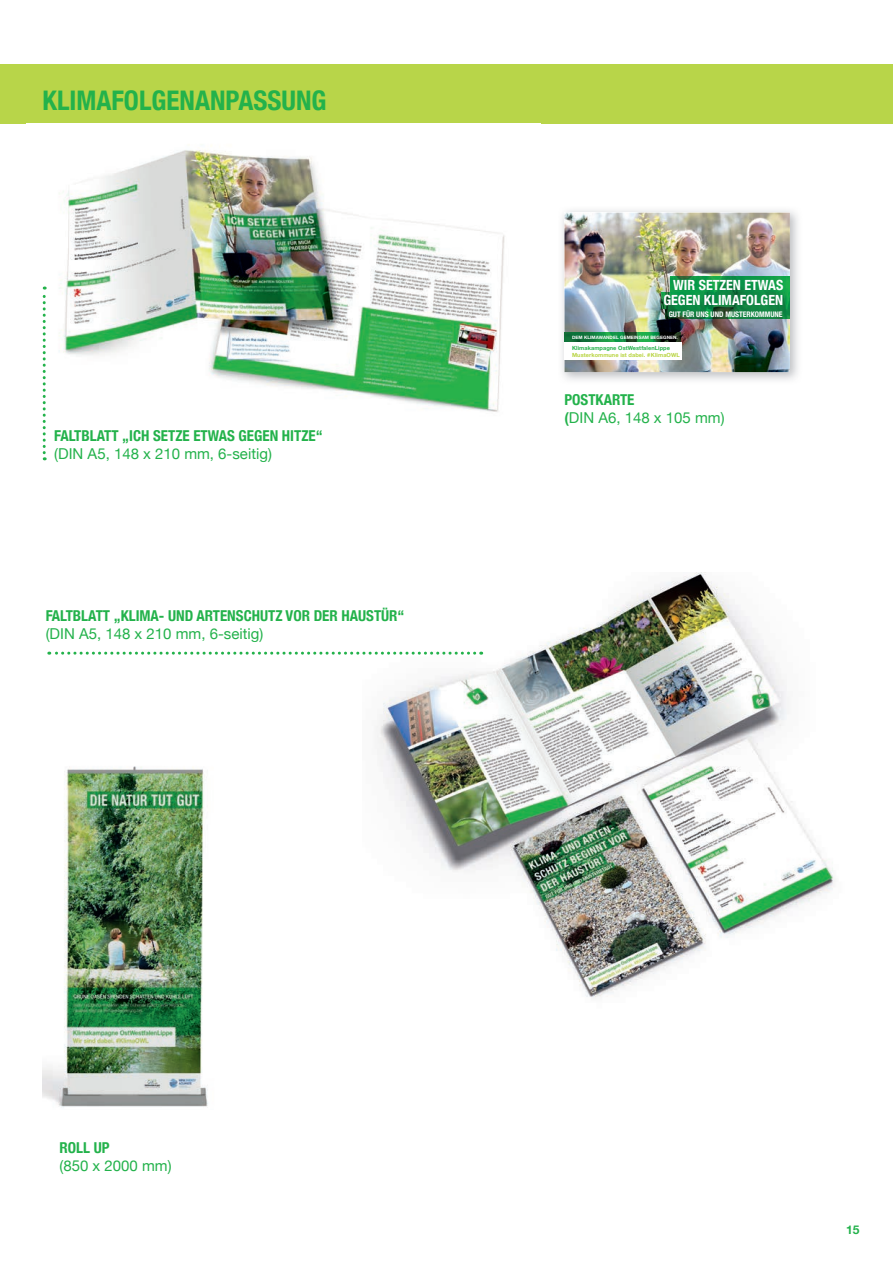
<style>
.page{position:relative;width:893px;height:1263px;background:#fff}
.page>*{position:absolute;margin:0;border:0;box-sizing:border-box;transform-origin:0 0}
.t1{font:700 condensed 27px "Helvetica Neue";color:#23b24b}
.t2{font:15px/18px "Helvetica Neue";color:#23b24b}
.t3{font:700 condensed 15px "Helvetica Neue";color:#23b24b}
.t4{font:700 condensed 14.1px/15.8px "Helvetica Neue";color:#fff;text-align:right}
.t5{font:700 12px "Helvetica Neue";color:#23b24b}
.t6{font:700 condensed 7.65px "Helvetica Neue";color:#fff}
.t7{font:700 5.7px "Helvetica Neue";letter-spacing:.01em;color:#b8d441}
.t8{font:700 5.7px "Helvetica Neue";letter-spacing:.01em;color:#25b24b}
.t9{font:700 4.5px "Helvetica Neue";letter-spacing:.01em;color:#fff}
.s1{font-weight:700;font-stretch:condensed}
</style>
<div class="page">
<div style="left:0;top:64px;width:893px;height:59px;background:#b8d549"></div>
<img style="left:42px;top:145px;width:463px;height:283px">
<svg style="left:43px;top:287px;width:3px;height:173px"></svg>
<img style="left:564px;top:213px;width:226px;height:159px">
<img style="left:670px;top:277px;width:120px;height:15px">
<img style="left:661px;top:293px;width:129px;height:15px">
<img style="left:666px;top:309px;width:124px;height:9px">
<img style="left:564px;top:333px;width:117px;height:10px">
<div style="left:564px;top:343px;width:118px;height:17px;background:#fff"></div>
<img style="left:363px;top:572px;width:472px;height:426px">
<svg style="left:49px;top:652px;width:426px;height:3px"></svg>
<img style="left:43px;top:766px;width:165px;height:342px">
<h1 class="t1" style="left:43px;top:78px;width:286px">KLIMAFOLGENANPASSUNG</h1>
<p class="t3" style="left:54px;top:423px;width:270px">FALTBLATT „ICH SETZE ETWAS GEGEN HITZE“</p>
<p class="t2" style="left:54px;top:445px;width:219px">(DIN A5, 148 x 210 mm, 6-seitig)</p>
<p class="t3" style="left:46px;top:603px;width:360px">FALTBLATT „KLIMA- UND ARTENSCHUTZ VOR DER HAUSTÜR“</p>
<p class="t2" style="left:46px;top:626px;width:219px">(DIN A5, 148 x 210 mm, 6-seitig)</p>
<p class="t4" style="left:663px;top:276px;width:121px">WIR SETZEN ETWAS<br>GEGEN KLIMAFOLGEN</p>
<p class="t6" style="left:669px;top:307px;width:115px">GUT FÜR UNS UND MUSTERKOMMUNE</p>
<p class="t8" style="left:572px;top:344px;width:99px">Klimakampagne OstWestfalenLippe</p>
<p class="t7" style="left:572px;top:350px;width:109px">Musterkommune ist dabei. # KlimaOWL</p>
<p class="t9" style="left:572px;top:334px;width:107px">DEM KLIMAWANDEL GEMEINSAM BEGEGNEN.</p>
<p class="t2" style="left:564px;top:391px;width:162px"><span class="s1">POSTKARTE<br>(</span>DIN A6, 148 x 105 mm)</p>
<p class="t3" style="left:60px;top:1135px;width:52px">ROLL UP</p>
<p class="t2" style="left:60px;top:1157px;width:114px">(850 x 2000 mm)</p>
<p class="t5" style="left:846px;top:1220px;width:15px">15</p>
</div>
